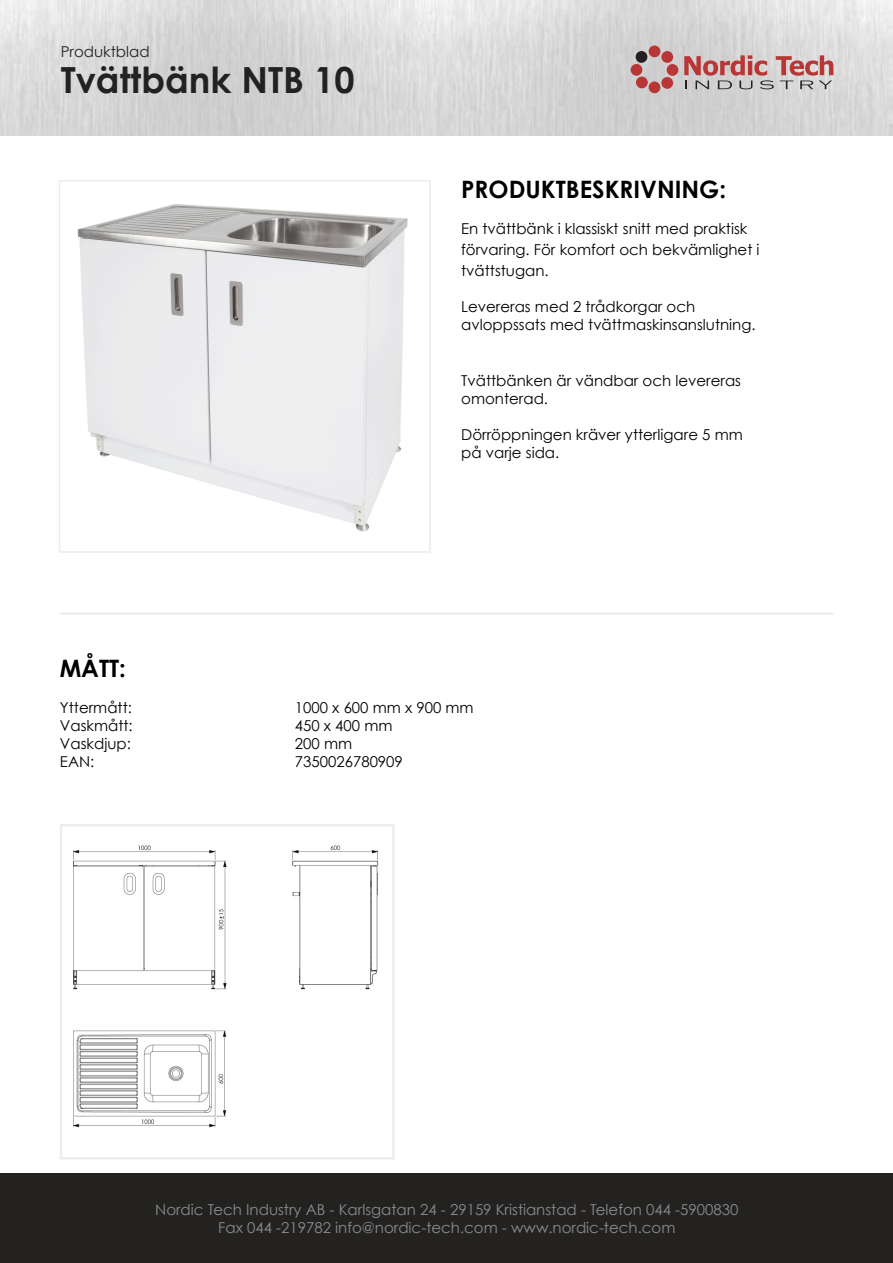
<style>
.page{position:relative;width:893px;height:1263px;background:#fff}
.page>*{position:absolute;margin:0;border:0;box-sizing:border-box;transform-origin:0 0}
.t1{font:700 36px "Century Gothic";color:#232221}
.t2{font:700 24px "Century Gothic";color:#000}
.t3{font:15px/18px "Century Gothic";color:#000}
.t4{font:15px/18px "Century Gothic";color:#8a8c8c;text-align:center}
.t5{font:15px "Century Gothic";color:#232221}
</style>
<div class="page">
<img style="left:0;top:0;width:893px;height:135px">
<div style="left:60px;top:824px;width:335px;height:335px;background:#fff;border:2px solid #ececec"></div>
<div style="left:59px;top:180px;width:372px;height:373px;background:#fff;border:2px solid #ececec"></div>
<div style="left:0;top:1173px;width:893px;height:90px;background:#232221"></div>
<hr style="left:60px;top:613px;width:774px;height:1px;background:#e6e7e8">
<svg style="left:684px;top:55px;width:149px;height:34px;background:#c3a0a0"></svg>
<div style="left:631px;top:64px;width:11px;height:12px;background:#b83636;border-radius:50%"></div>
<div style="left:636px;top:51px;width:11px;height:12px;background:#241f21;border-radius:50%"></div>
<div style="left:636px;top:77px;width:12px;height:11px;background:#b83636;border-radius:50%"></div>
<div style="left:649px;top:81px;width:11px;height:12px;background:#b83636;border-radius:50%"></div>
<div style="left:661px;top:77px;width:12px;height:12px;background:#b83636;border-radius:50%"></div>
<div style="left:667px;top:64px;width:11px;height:12px;background:#b83636;border-radius:50%"></div>
<div style="left:661px;top:51px;width:12px;height:12px;background:#b83636;border-radius:50%"></div>
<div style="left:649px;top:46px;width:11px;height:11px;background:#b83636;border-radius:50%"></div>
<img style="left:77px;top:204px;width:331px;height:328px">
<img style="left:73px;top:845px;width:305px;height:283px">
<p class="t5" style="left:61px;top:43px;width:90px">Produktblad</p>
<h1 class="t1" style="left:61px;top:53px;width:295px">Tvättbänk NTB 10</h1>
<h2 class="t2" style="left:461px;top:174px;width:266px">PRODUKTBESKRIVNING:</h2>
<p class="t3" style="left:461px;top:218px;width:300px;line-height:21px">En tvättbänk i klassiskt snitt med praktisk förvaring. För komfort och bekvämlighet i tvättstugan.</p>
<p class="t3" style="left:461px;top:297px;width:296px">Levereras med 2 trådkorgar och avloppssats med tvättmaskinsanslutning.</p>
<p class="t3" style="left:461px;top:371px;width:281px">Tvättbänken är vändbar och levereras omonterad.</p>
<p class="t3" style="left:461px;top:425px;width:283px">Dörröppningen kräver ytterligare 5 mm på varje sida.</p>
<h2 class="t2" style="left:60px;top:653px;width:68px">MÅTT:</h2>
<p class="t3" style="left:60px;top:699px;width:74px">Yttermått:<br>Vaskmått:<br>Vaskdjup:<br>EAN:</p>
<p class="t3" style="left:295px;top:698px;width:180px">1000 x 600 mm x 900 mm<br>450 x 400 mm<br>200 mm<br>7350026780909</p>
<p class="t4" style="left:155px;top:1200px;width:585px">Nordic Tech Industry AB - Karlsgatan 24 - 29159 Kristianstad - Telefon 044 -5900830<br>Fax 044 -219782 info@nordic-tech.com - www.nordic-tech.com</p>
</div>
